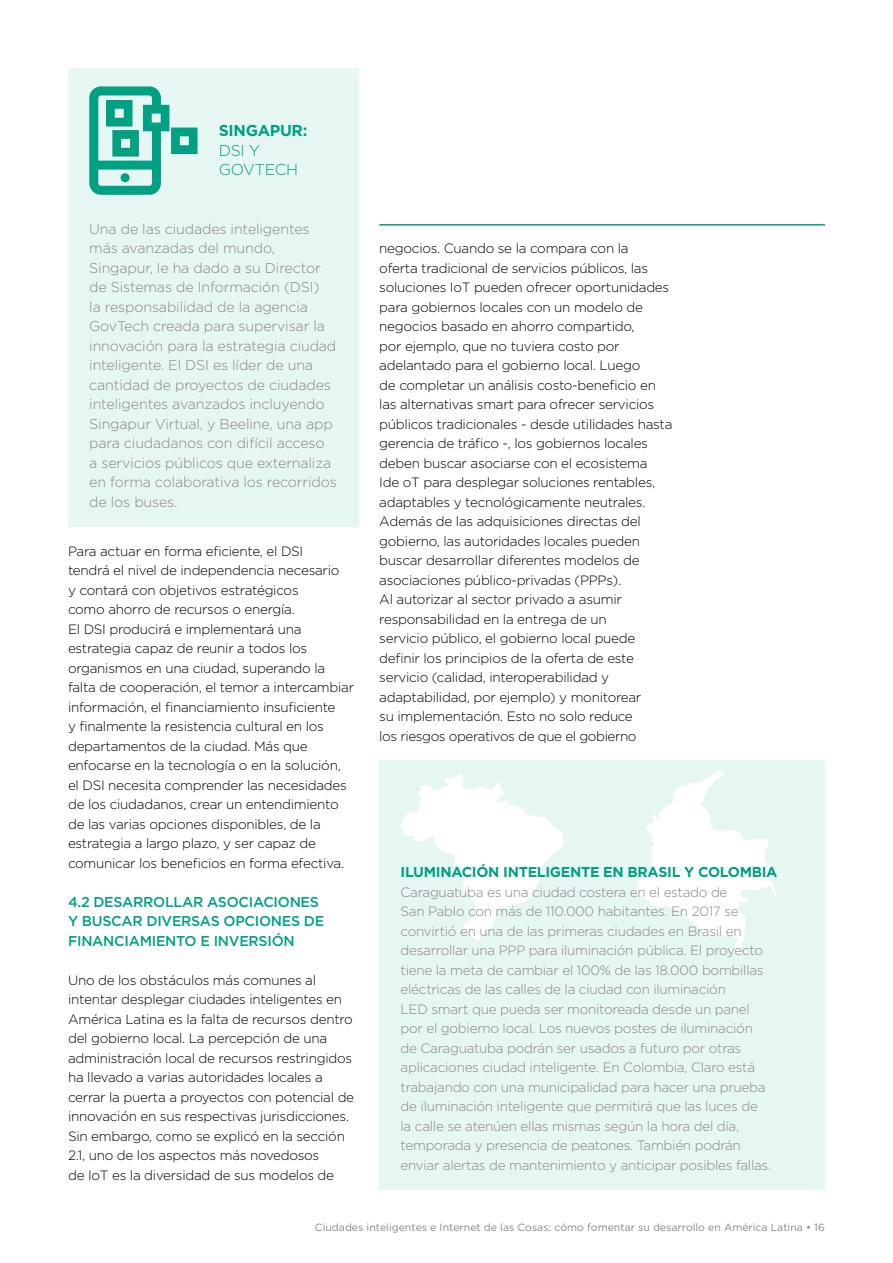
<style>
.page{position:relative;width:893px;height:1263px;background:#fff}
.page>*{position:absolute;margin:0;border:0;box-sizing:border-box;transform-origin:0 0}
.t1{font:300 15.75px/19.5px "Gotham";letter-spacing:-.02em;color:#00a082}
.t2{font:700 15.75px "Gotham";letter-spacing:-.02em;color:#00a082}
.t3{font:300 14.25px/19.5px "Gotham";letter-spacing:-.01em;color:#878787}
.t4{font:500 14.25px/19.5px "Gotham";letter-spacing:-.02em;color:#00a082}
.t5{font:700 14.25px "Gotham";letter-spacing:-.02em;color:#00a082}
.t6{font:300 13.5px/19.5px "Gotham";letter-spacing:-.02em;color:#000}
.t7{font:300 13.5px/19.5px "Gotham";letter-spacing:-.02em;color:#878787}
.t8{font:10.5px "Gotham";color:#878787}
</style>
<div class="page">
<div style="left:379px;top:760px;width:446px;height:430px;background:#e6f6f3"></div>
<svg style="left:401px;top:774px;width:163px;height:166px"></svg>
<svg style="left:634px;top:770px;width:142px;height:185px"></svg>
<div style="left:68px;top:68px;width:290px;height:458px;background:#e6f6f3"></div>
<svg style="left:89px;top:86px;width:109px;height:109px"></svg>
<hr style="left:379px;top:224px;width:446px;height:2px;background:#00a082">
<p class="t2" style="left:219px;top:120px;width:90px">SINGAPUR:</p>
<p class="t1" style="left:219px;top:140px;width:81px">DSI Y<br>GOVTECH</p>
<p class="t3" style="left:89px;top:219px;width:249px">Una de las ciudades inteligentes más avanzadas del mundo,<br>Singapur, le ha dado a su Director de Sistemas de Información (DSI)<br>la responsabilidad de la agencia<br>GovTech creada para supervisar la innovación para la estrategia ciudad inteligente. El DSI es líder de una cantidad de proyectos de ciudades inteligentes avanzados incluyendo<br>Singapur Virtual, y Beeline, una app para ciudadanos con difícil acceso<br>a servicios públicos que externaliza en forma colaborativa los recorridos de los buses.</p>
<p class="t6" style="left:68px;top:541px;width:288px">Para actuar en forma eficiente, el DSI<br>tendrá el nivel de independencia necesario<br>y contará con objetivos estratégicos<br>como ahorro de recursos o energía.<br>El DSI producirá e implementará una estrategia capaz de reunir a todos los organismos en una ciudad, superando la falta de cooperación, el temor a intercambiar información, el financiamiento insuficiente<br>y finalmente la resistencia cultural en los departamentos de la ciudad. Más que enfocarse en la tecnología o en la solución, el DSI necesita comprender las necesidades de los ciudadanos, crear un entendimiento de las varias opciones disponibles, de la estrategia a largo plazo, y ser capaz de comunicar los beneficios en forma efectiva.</p>
<p class="t4" style="left:68px;top:892px;width:258px">4.2 DESARROLLAR ASOCIACIONES<br>Y BUSCAR DIVERSAS OPCIONES DE<br>FINANCIAMIENTO E INVERSIÓN</p>
<p class="t6" style="left:68px;top:970px;width:288px">Uno de los obstáculos más comunes al intentar desplegar ciudades inteligentes en América Latina es la falta de recursos dentro del gobierno local. La percepción de una administración local de recursos restringidos ha llevado a varias autoridades locales a cerrar la puerta a proyectos con potencial de innovación en sus respectivas jurisdicciones.<br>Sin embargo, como se explicó en la sección 2.1, uno de los aspectos más novedosos<br>de IoT es la diversidad de sus modelos de</p>
<p class="t6" style="left:379px;top:238px;width:295px">negocios. Cuando se la compara con la<br>oferta tradicional de servicios públicos, las soluciones IoT pueden ofrecer oportunidades para gobiernos locales con un modelo de negocios basado en ahorro compartido,<br>por ejemplo, que no tuviera costo por adelantado para el gobierno local. Luego<br>de completar un análisis costo-beneficio en las alternativas smart para ofrecer servicios públicos tradicionales - desde utilidades hasta gerencia de tráfico -, los gobiernos locales deben buscar asociarse con el ecosistema<br>Ide oT para desplegar soluciones rentables, adaptables y tecnológicamente neutrales.<br>Además de las adquisiciones directas del gobierno, las autoridades locales pueden buscar desarrollar diferentes modelos de asociaciones público-privadas (PPPs).<br>Al autorizar al sector privado a asumir responsabilidad en la entrega de un<br>servicio público, el gobierno local puede definir los principios de la oferta de este servicio (calidad, interoperabilidad y adaptabilidad, por ejemplo) y monitorear<br>su implementación. Esto no solo reduce<br>los riesgos operativos de que el gobierno</p>
<p class="t5" style="left:401px;top:863px;width:378px">ILUMINACIÓN INTELIGENTE EN BRASIL Y COLOMBIA</p>
<p class="t7" style="left:401px;top:882px;width:372px">Caraguatuba es una ciudad costera en el estado de<br>San Pablo con más de 110.000 habitantes. En 2017 se convirtió en una de las primeras ciudades en Brasil en desarrollar una PPP para iluminación pública. El proyecto tiene la meta de cambiar el 100% de las 18.000 bombillas eléctricas de las calles de la ciudad con iluminación<br>LED smart que pueda ser monitoreada desde un panel por el gobierno local. Los nuevos postes de iluminación de Caraguatuba podrán ser usados a futuro por otras aplicaciones ciudad inteligente. En Colombia, Claro está trabajando con una municipalidad para hacer una prueba de iluminación inteligente que permitirá que las luces de la calle se atenúen ellas mismas según la hora del día, temporada y presencia de peatones. También podrán enviar alertas de mantenimiento y anticipar posibles fallas.</p>
<p class="t8" style="left:315px;top:1221px;width:511px">Ciudades inteligentes e Internet de las Cosas: cómo fomentar su desarrollo en América Latina • 16</p>
</div>
